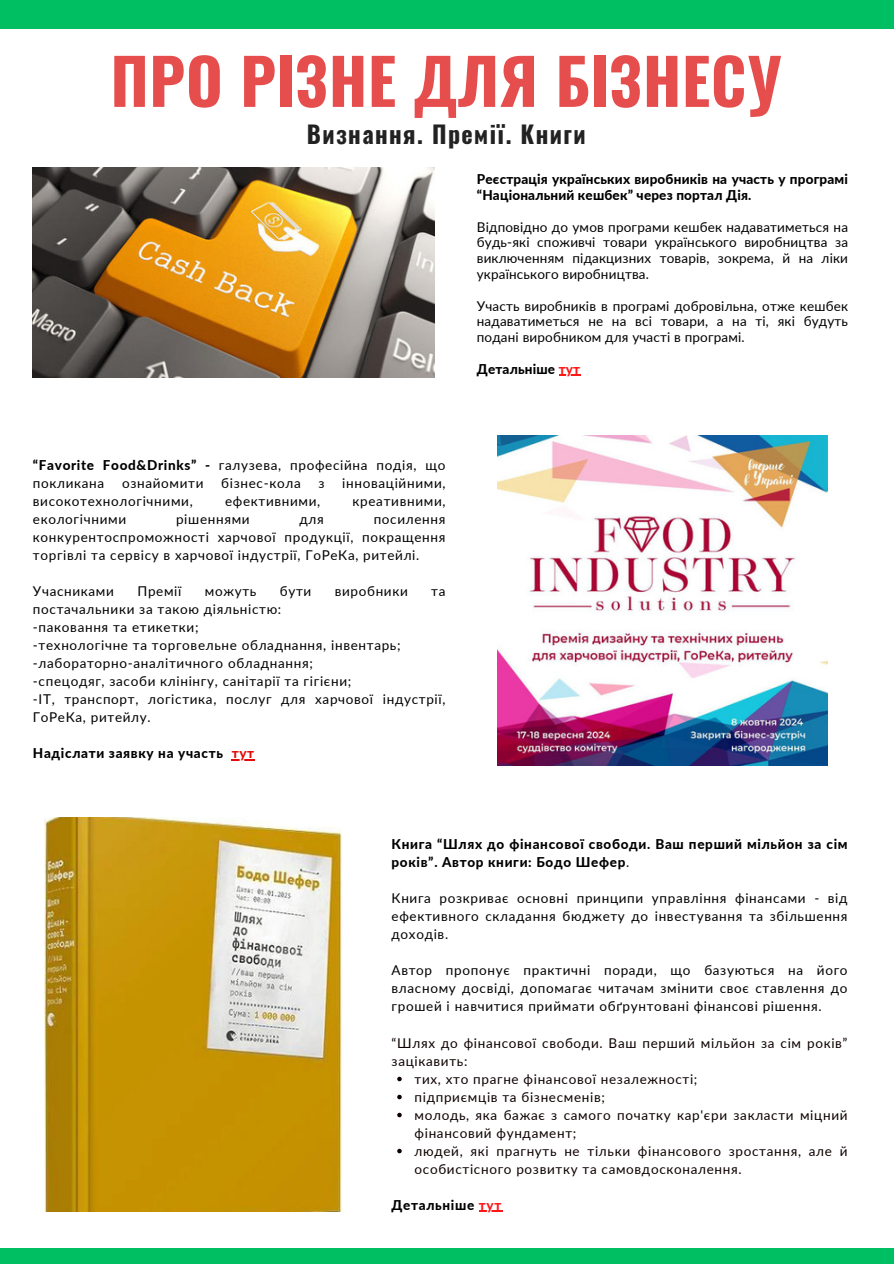
<style>
.page{position:relative;width:894px;height:1264px;background:#fff}
.page>*{position:absolute;margin:0;border:0;box-sizing:border-box;transform-origin:0 0}
.t1{font:700 63px "Oswald";letter-spacing:.01em;color:#e64d4d}
.t2{font:700 24px "Oswald";letter-spacing:.06em;color:#222}
.t3{font:13.5px/18px "Lato";letter-spacing:.05em;color:#000;text-align:justify}
.t4{font:13.5px/18px "Lato";letter-spacing:.05em;color:#0e0000}
.t5{font:800 13.5px/18px "Lato";letter-spacing:.05em;color:#000}
.t6{font:800 13.5px/15.8px "Lato";letter-spacing:.015em;color:#000}
.t7{font:800 13.5px "Lato";color:#e40a09}
.s1{color:#ff1616}
.s2{font-weight:800}
.s3{font-weight:400}
</style>
<div class="page">
<div style="left:0;top:1248px;width:893px;height:15px;background:#00bf63"></div>
<div style="left:0;top:0;width:893px;height:28px;background:#00bf63"></div>
<img style="left:44px;top:818px;width:297px;height:393px">
<img style="left:497px;top:436px;width:330px;height:329px">
<img style="left:33px;top:168px;width:402px;height:209px">
<svg style="left:397px;top:1076px;width:4px;height:5px"></svg>
<svg style="left:397px;top:1094px;width:4px;height:5px"></svg>
<svg style="left:397px;top:1112px;width:4px;height:5px"></svg>
<svg style="left:397px;top:1148px;width:4px;height:5px"></svg>
<svg style="left:479px;top:1210px;width:23px;height:1px"></svg>
<svg style="left:232px;top:759px;width:23px;height:1px"></svg>
<hr style="left:558px;top:374px;width:22px;height:2px;background:#ff1616">
<h3 class="t1" style="left:110px;top:32px;width:672px">ПРО РІЗНЕ ДЛЯ БІЗНЕСУ</h3>
<p class="t2" style="left:307px;top:115px;width:280px">Визнання. Премії. Книги</p>
<p class="t6" style="left:476px;top:171px;width:372px">Реєстрація українських виробників на участь у програмі “Національний кешбек” через портал Дія.</p>
<h3 class="t3" style="left:476px;top:219px;width:372px;line-height:15.8px">Відповідно до умов програми кешбек надаватиметься на будь-які споживчі товари українського виробництва за виключенням підакцизних товарів, зокрема, й на ліки українського виробництва.</h3>
<p class="t3" style="left:476px;top:297px;width:372px;line-height:15.8px">Участь виробників в програмі добровільна, отже кешбек надаватиметься не на всі товари, а на ті, які будуть подані виробником для участі в програмі.</p>
<p class="t6" style="left:476px;top:360px;width:105px">Детальніше <span class="s1">тут</span></p>
<p class="t3" style="left:33px;top:456px;width:414px"><span class="s2">“Favorite Food&amp;Drinks” -</span> галузева, професійна подія, що покликана</p>
<p class="t3" style="left:122px;top:474px;width:83px">ознайомити</p>
<p class="t3" style="left:221px;top:474px;width:81px">бізнес-кола</p>
<p class="t3" style="left:318px;top:474px;width:8px">з</p>
<p class="t3" style="left:342px;top:474px;width:105px">інноваційними,</p>
<p class="t3" style="left:33px;top:492px;width:161px">високотехнологічними,</p>
<p class="t3" style="left:225px;top:492px;width:97px">ефективними,</p>
<p class="t3" style="left:352px;top:492px;width:94px">креативними,</p>
<p class="t3" style="left:33px;top:510px;width:95px">екологічними</p>
<p class="t3" style="left:176px;top:510px;width:75px">рішеннями</p>
<p class="t3" style="left:299px;top:510px;width:26px">для</p>
<p class="t3" style="left:33px;top:510px;width:414px;text-indent:340px">посилення конкурентоспроможності харчової продукції, покращення торгівлі та сервісу в харчової індустрії, ГоРеКа, ритейлі.</p>
<p class="t3" style="left:33px;top:582px;width:82px">Учасниками</p>
<p class="t3" style="left:137px;top:582px;width:46px">Премії</p>
<p class="t3" style="left:205px;top:582px;width:53px">можуть</p>
<p class="t3" style="left:280px;top:582px;width:33px">бути</p>
<p class="t3" style="left:334px;top:582px;width:75px">виробники</p>
<p class="t3" style="left:431px;top:582px;width:16px">та</p>
<p class="t3" style="left:33px;top:600px;width:250px">постачальники за такою діяльністю:</p>
<p class="t3" style="left:33px;top:618px;width:167px">-паковання та етикетки;</p>
<p class="t3" style="left:33px;top:636px;width:369px">-технологічне та торговельне обладнання, інвентарь;</p>
<p class="t3" style="left:33px;top:654px;width:281px">-лабораторно-аналітичного обладнання;</p>
<p class="t3" style="left:33px;top:672px;width:320px">-спецодяг, засоби клінінгу, санітарії та гігієни;</p>
<p class="t3" style="left:33px;top:690px;width:414px">-IT, транспорт, логістика, послуг для харчової індустрії,<br>ГоРеКа, ритейлу.</p>
<p class="t5" style="left:33px;top:744px;width:191px">Надіслати заявку на участь</p>
<p class="t7" style="left:232px;top:744px;width:24px">тут</p>
<p class="t5" style="left:391px;top:835px;width:457px">Книга “Шлях до фінансової свободи. Bаш перший мільйон за сім років”. Автор книги: Бодо Шефер<span class="s3">.</span></p>
<h3 class="t3" style="left:391px;top:889px;width:457px">Книга розкриває основні принципи управління фінансами - від ефективного складання бюджету до інвестування та збільшення доходів.</h3>
<p class="t3" style="left:391px;top:961px;width:457px">Автор пропонує практичні поради, що базуються на його власному досвіді, допомагає читачам змінити своє ставлення до грошей і навчитися приймати обґрунтовані фінансові рішення.</p>
<p class="t4" style="left:391px;top:1033px;width:457px">“Шлях до фінансової свободи. Ваш перший мільйон за сім років” зацікавить:</p>
<p class="t4" style="left:414px;top:1069px;width:284px">тих, хто прагне фінансової незалежності;</p>
<p class="t4" style="left:414px;top:1087px;width:192px">підприємців та бізнесменів;</p>
<p class="t4" style="left:414px;top:1105px;width:434px">молодь, яка бажає з самого початку кар'єри закласти міцний фінансовий фундамент;</p>
<p class="t4" style="left:414px;top:1141px;width:434px">людей, які прагнуть не тільки фінансового зростання, але й особистісного розвитку та самовдосконалення.</p>
<p class="t5" style="left:391px;top:1195px;width:111px">Детальніше <span class="s1">тут</span></p>
</div>
